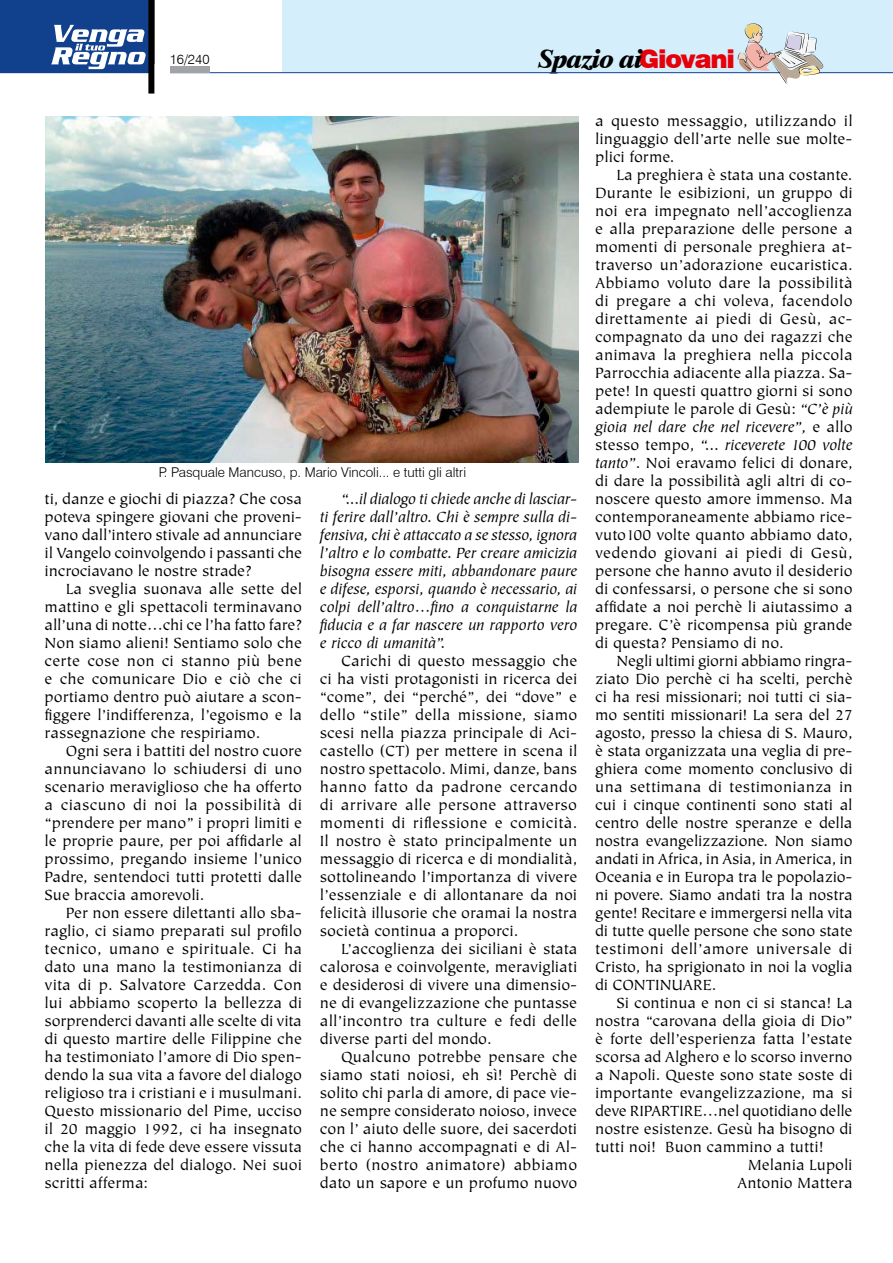
<style>
.page{position:relative;width:893px;height:1263px;background:#fff}
.page>*{position:absolute;margin:0;border:0;box-sizing:border-box;transform-origin:0 0}
.t1{font:italic 800 27px "Dutch 801 BT";letter-spacing:-.04em;color:#000}
.t2{font:16.5px/18px "Tiepolo";color:#000;text-align:justify}
.t3{font:italic 16.5px/18px "Tiepolo";color:#000;text-align:justify}
.t4{font:300 13.5px "Swiss 721 BT";color:#000}
.s1{font-family:"Swiss 721 BT";font-weight:900;font-style:normal;font-size:25.35px;color:#e6000a}
.s2{font-style:italic}
</style>
<div class="page">
<div style="left:0;top:0;width:148px;height:72px;background:#11418d"></div>
<svg style="left:51px;top:25px;width:95px;height:44px"></svg>
<div style="left:283px;top:0;width:610px;height:72px;background:#d4eefb"></div>
<hr style="left:0;top:72px;width:893px;height:1px;background:#11418d">
<svg style="left:737px;top:23px;width:87px;height:61px"></svg>
<div style="left:170px;top:66px;width:39px;height:6px;background:#a2a3a7"></div>
<div style="left:151px;top:64px;width:19px;height:13px;background:#fff"></div>
<div style="left:148px;top:0;width:6px;height:94px;background:#000"></div>
<img style="left:45px;top:116px;width:533px;height:346px">
<p class="t4" style="left:170px;top:51px;width:41px">16/240</p>
<h1 class="t1" style="left:538px;top:42px;width:199px">Spazio ai<span class="s1">Giovani</span></h1>
<p class="t4" style="left:159px;top:464px;width:309px">P. Pasquale Mancuso, p. Mario Vincoli... e tutti gli altri</p>
<p class="t2" style="left:45px;top:491px;width:259px">ti, danze e giochi di piazza? Che cosa poteva spingere giovani che proveni&shy;vano dall’intero stivale ad annunciare il Vangelo coinvolgendo i passanti che incrociavano le nostre strade?</p>
<p class="t2" style="left:45px;top:581px;width:259px;text-indent:21px">La sveglia suonava alle sette del mattino e gli spettacoli terminavano all’una di notte…chi ce l’ha fatto fare?<br>Non siamo alieni! Sentiamo solo che certe cose non ci stanno più bene e che comunicare Dio e ciò che ci portiamo dentro può aiutare a scon&shy;figgere l’indifferenza, l’egoismo e la rassegnazione che respiriamo.</p>
<p class="t2" style="left:45px;top:743px;width:259px;text-indent:21px">Ogni sera i battiti del nostro cuore annunciavano lo schiudersi di uno scenario meraviglioso che ha offerto a ciascuno di noi la possibilità di “prendere per mano” i propri limiti e le proprie paure, per poi affidarle al prossimo, pregando insieme l’unico Padre, sentendoci tutti protetti dalle Sue braccia amorevoli.</p>
<p class="t2" style="left:45px;top:905px;width:259px;text-indent:21px">Per non essere dilettanti allo sba&shy;raglio, ci siamo preparati sul profilo tecnico, umano e spirituale. Ci ha dato una mano la testimonianza di vita di p. Salvatore Carzedda. Con lui abbiamo scoperto la bellezza di sorprenderci davanti alle scelte di vita di questo martire delle Filippine che ha testimoniato l’amore di Dio spen&shy;dendo la sua vita a favore del dialogo religioso tra i cristiani e i musulmani.<br>Questo missionario del Pime, ucciso il 20 maggio 1992, ci ha insegnato che la vita di fede deve essere vissuta nella pienezza del dialogo. Nei suoi scritti afferma:</p>
<p class="t3" style="left:320px;top:491px;width:259px;text-indent:21px">“...il dialogo ti chiede anche di lasciar&shy;ti ferire dall’altro. Chi è sempre sulla di&shy;fensiva, chi è attaccato a se stesso, ignora l’altro e lo combatte. Per creare amicizia bisogna essere miti, abbandonare paure e difese, esporsi, quando è necessario, ai colpi dell’altro…fino a conquistarne la fiducia e a far nascere un rapporto vero e ricco di umanità”.</p>
<p class="t2" style="left:320px;top:653px;width:259px;text-indent:21px">Carichi di questo messaggio che ci ha visti protagonisti in ricerca dei “come”, dei “perché”, dei “dove” e dello “stile” della missione, siamo scesi nella piazza principale di Aci&shy;castello (CT) per mettere in scena il nostro spettacolo. Mimi, danze, bans hanno fatto da padrone cercando di arrivare alle persone attraverso momenti di riflessione e comicità.<br>Il nostro è stato principalmente un messaggio di ricerca e di mondialità, sottolineando l’importanza di vivere l’essenziale e di allontanare da noi felicità illusorie che oramai la nostra società continua a proporci.</p>
<p class="t2" style="left:320px;top:941px;width:259px;text-indent:21px">L’accoglienza dei siciliani è stata calorosa e coinvolgente, meravigliati e desiderosi di vivere una dimensio&shy;ne di evangelizzazione che puntasse all’incontro tra culture e fedi delle diverse parti del mondo.</p>
<p class="t2" style="left:320px;top:1049px;width:259px;text-indent:21px">Qualcuno potrebbe pensare che siamo stati noiosi, eh sì! Perchè di solito chi parla di amore, di pace vie&shy;ne sempre considerato noioso, invece con l’ aiuto delle suore, dei sacerdoti che ci hanno accompagnati e di Al&shy;berto (nostro animatore) abbiamo dato un sapore e un profumo nuovo</p>
<p class="t2" style="left:595px;top:113px;width:259px">a questo messaggio, utilizzando il linguaggio dell’arte nelle sue molte&shy;plici forme.</p>
<p class="t2" style="left:595px;top:167px;width:259px;text-indent:21px">La preghiera è stata una costante.<br>Durante le esibizioni, un gruppo di noi era impegnato nell’accoglienza e alla preparazione delle persone a momenti di personale preghiera at&shy;traverso un’adorazione eucaristica.<br>Abbiamo voluto dare la possibilità di pregare a chi voleva, facendolo direttamente ai piedi di Gesù, ac&shy;compagnato da uno dei ragazzi che animava la preghiera nella piccola Parrocchia adiacente alla piazza. Sa&shy;pete! In questi quattro giorni si sono adempiute le parole di Gesù: <span class="s2">“C’è più gioia nel dare che nel ricevere”,</span> e allo stesso tempo, <span class="s2">“... riceverete 100 volte tanto”</span>. Noi eravamo felici di donare, di dare la possibilità agli altri di co&shy;noscere questo amore immenso. Ma contemporaneamente abbiamo rice&shy;vuto100 volte quanto abbiamo dato, vedendo giovani ai piedi di Gesù, persone che hanno avuto il desiderio di confessarsi, o persone che si sono affidate a noi perchè li aiutassimo a pregare. C’è ricompensa più grande di questa? Pensiamo di no.</p>
<p class="t2" style="left:595px;top:653px;width:259px;text-indent:21px">Negli ultimi giorni abbiamo ringra&shy;ziato Dio perchè ci ha scelti, perchè ci ha resi missionari; noi tutti ci sia&shy;mo sentiti missionari! La sera del 27 agosto, presso la chiesa di S. Mauro, è stata organizzata una veglia di pre&shy;ghiera come momento conclusivo di una settimana di testimonianza in cui i cinque continenti sono stati al centro delle nostre speranze e della nostra evangelizzazione. Non siamo andati in Africa, in Asia, in America, in Oceania e in Europa tra le popolazio&shy;ni povere. Siamo andati tra la nostra gente! Recitare e immergersi nella vita di tutte quelle persone che sono state testimoni dell’amore universale di Cristo, ha sprigionato in noi la voglia di CONTINUARE.</p>
<p class="t2" style="left:616px;top:995px;width:238px">Si continua e non ci si stanca! La</p>
<p class="t2" style="left:595px;top:1013px;width:259px">nostra “carovana della gioia di Dio”</p>
<p class="t2" style="left:595px;top:1031px;width:259px">è forte dell’esperienza fatta l’estate</p>
<p class="t2" style="left:595px;top:1049px;width:259px">scorsa ad Alghero e lo scorso inverno</p>
<p class="t2" style="left:595px;top:1067px;width:259px">a Napoli. Queste sono state soste di</p>
<p class="t2" style="left:595px;top:1085px;width:259px">importante evangelizzazione, ma si</p>
<p class="t2" style="left:595px;top:1103px;width:259px">deve RIPARTIRE…nel quotidiano delle</p>
<p class="t2" style="left:595px;top:1121px;width:259px">nostre esistenze. Gesù ha bisogno di</p>
<p class="t2" style="left:595px;top:1139px;width:230px">tutti noi! Buon cammino a tutti!</p>
<p class="t2" style="left:748px;top:1157px;width:106px">Melania Lupoli</p>
<p class="t2" style="left:737px;top:1175px;width:117px">Antonio Mattera</p>
</div>
